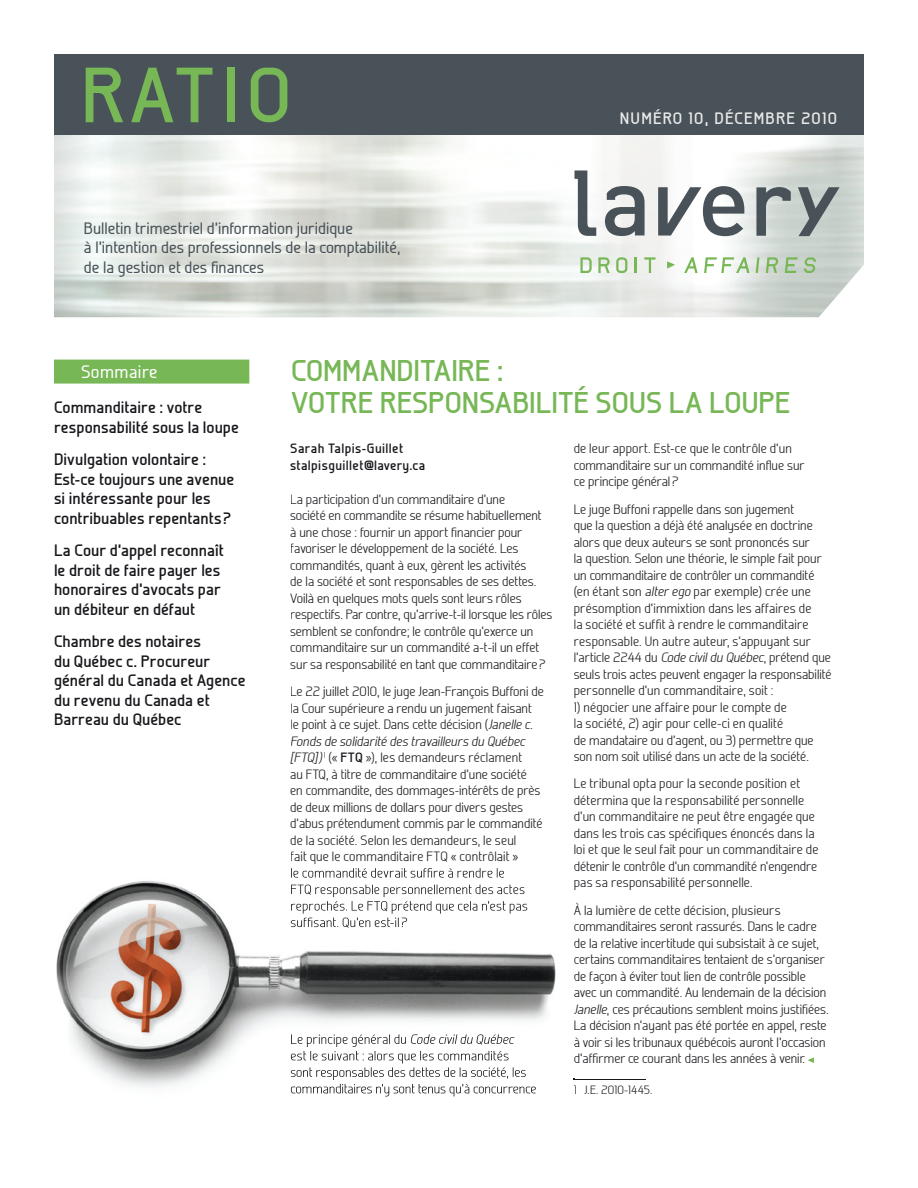
<style>
.page{position:relative;width:918px;height:1188px;background:#fff}
.page>*{position:absolute;margin:0;border:0;box-sizing:border-box;transform-origin:0 0}
.t1{font:700 78px "Galette";color:#77b756}
.t2{font:700 30px/31.5px "Galette";color:#77b756}
.t3{font:500 18px "Galette";letter-spacing:.025em;color:#fff}
.t4{font:700 16.5px/19.5px "Galette";color:#1a171c}
.t5{font:500 16.5px/19.5px "Galette";color:#485258}
.t6{font:700 16.5px "Galette";letter-spacing:.075em;color:#e9e9ea}
.t7{font:300 13.5px/16.5px "Galette";color:#1a171c}
.t8{font:700 13.5px/16.5px "Galette";letter-spacing:.03em;color:#1a171c}
.t9{font:300 12px "Galette";color:#1a171c}
.s1{font-style:italic}
.s2{font-weight:700}
</style>
<div class="page">
<img style="left:56px;top:864px;width:518px;height:233px">
<div style="left:54px;top:360px;width:195px;height:24px;background:#77b756"></div>
<img style="left:54px;top:135px;width:810px;height:182px">
<div style="left:54px;top:54px;width:810px;height:81px;background:#485258"></div>
<svg style="left:605px;top:186px;width:40px;height:50px"></svg>
<svg style="left:575px;top:170px;width:21px;height:66px"></svg>
<svg style="left:658px;top:186px;width:86px;height:50px"></svg>
<svg style="left:756px;top:187px;width:35px;height:49px"></svg>
<svg style="left:798px;top:187px;width:42px;height:49px"></svg>
<svg style="left:580px;top:257px;width:12px;height:16px"></svg>
<svg style="left:598px;top:257px;width:12px;height:16px"></svg>
<svg style="left:616px;top:257px;width:11px;height:16px"></svg>
<svg style="left:635px;top:257px;width:2px;height:16px"></svg>
<svg style="left:644px;top:257px;width:12px;height:16px"></svg>
<svg style="left:684px;top:257px;width:14px;height:16px"></svg>
<svg style="left:704px;top:257px;width:46px;height:16px"></svg>
<svg style="left:756px;top:257px;width:4px;height:16px"></svg>
<svg style="left:766px;top:257px;width:12px;height:16px"></svg>
<svg style="left:785px;top:257px;width:13px;height:16px"></svg>
<svg style="left:804px;top:257px;width:12px;height:16px"></svg>
<svg style="left:667px;top:261px;width:8px;height:8px"></svg>
<img style="left:291px;top:861px;width:218px;height:3px">
<img style="left:291px;top:868px;width:214px;height:10px">
<img style="left:291px;top:885px;width:234px;height:12px">
<img style="left:291px;top:901px;width:237px;height:13px">
<img style="left:291px;top:918px;width:116px;height:10px">
<img style="left:291px;top:1034px;width:115px;height:13px">
<img style="left:407px;top:1034px;width:107px;height:11px">
<img style="left:291px;top:1051px;width:218px;height:13px">
<img style="left:291px;top:1067px;width:235px;height:13px">
<img style="left:291px;top:1084px;width:245px;height:12px">
<svg style="left:574px;top:941px;width:1px;height:56px"></svg>
<svg style="left:808px;top:1057px;width:6px;height:6px"></svg>
<hr style="left:574px;top:1079px;width:72px;height:1px;background:#1a171c">
<h1 class="t1" style="left:81px;top:47px;width:212px">RATIO</h1>
<p class="t5" style="left:84px;top:218px;width:318px">Bulletin trimestriel d’information juridique<br>à l’intention des professionnels de la comptabilité, de la gestion et des finances</p>
<p class="t6" style="left:620px;top:108px;width:219px">NUMÉRO 10, DÉCEMBRE 2010</p>
<h3 class="t3" style="left:81px;top:361px;width:78px">Sommaire</h3>
<p class="t4" style="left:54px;top:398px;width:186px">Commanditaire : votre responsabilité sous la loupe</p>
<p class="t4" style="left:54px;top:450px;width:182px">Divulgation volontaire :<br>Est-ce toujours une avenue si intéressante pour les contribuables repentants?</p>
<p class="t4" style="left:54px;top:541px;width:171px">La Cour d’appel reconnaît le droit de faire payer les honoraires d’avocats par un débiteur en défaut</p>
<p class="t4" style="left:54px;top:631px;width:193px">Chambre des notaires<br>du Québec c. Procureur général du Canada et Agence du revenu du Canada et<br>Barreau du Québec</p>
<h2 class="t2" style="left:291px;top:354px;width:501px">COMMANDITAIRE :<br>VOTRE RESPONSABILITÉ SOUS LA LOUPE</h2>
<p class="t8" style="left:290px;top:440px;width:137px">Sarah Talpis-Guillet stalpisguillet@lavery.ca</p>
<p class="t7" style="left:290px;top:491px;width:264px">La participation d’un commanditaire d’une<br>société en commandite se résume habituellement<br>à une chose : fournir un apport financier pour favoriser le développement de la société. Les commandités, quant à eux, gèrent les activités<br>de la société et sont responsables de ses dettes.<br>Voilà en quelques mots quels sont leurs rôles respectifs. Par contre, qu’arrive-t-il lorsque les rôles semblent se confondre; le contrôle qu’exerce un commanditaire sur un commandité a-t-il un effet sur sa responsabilité en tant que commanditaire ?</p>
<p class="t7" style="left:290px;top:683px;width:255px">Le 22 juillet 2010, le juge Jean-François Buffoni de la Cour supérieure a rendu un jugement faisant<br>le point à ce sujet. Dans cette décision (<span class="s1">Janelle c.<br>Fonds de solidarité des travailleurs du Québec [FTQ])</span> <sup>1</sup> (« <span class="s2">FTQ</span> »), les demandeurs réclament<br>au FTQ, à titre de commanditaire d’une société<br>en commandite, des dommages-intérêts de près de deux millions de dollars pour divers gestes d’abus prétendument commis par le commandité de la société. Selon les demandeurs, le seul<br>fait que le commanditaire FTQ « contrôlait »</p>
<p class="t7" style="left:574px;top:440px;width:233px">de leur apport. Est-ce que le contrôle d’un commanditaire sur un commandité influe sur ce principe général ?</p>
<p class="t7" style="left:574px;top:500px;width:259px">Le juge Buffoni rappelle dans son jugement<br>que la question a déjà été analysée en doctrine alors que deux auteurs se sont prononcés sur<br>la question. Selon une théorie, le simple fait pour un commanditaire de contrôler un commandité (en étant son <span class="s1">alter ego</span> par exemple) crée une présomption d’immixtion dans les affaires de<br>la société et suffit à rendre le commanditaire responsable. Un autre auteur, s’appuyant sur l’article 2244 du <span class="s1">Code civil du Québec</span>, prétend que seuls trois actes peuvent engager la responsabilité personnelle d’un commanditaire, soit :</p>
<p class="t7" style="left:574px;top:698px;width:241px">1) négocier une affaire pour le compte de<br>la société, 2) agir pour celle-ci en qualité<br>de mandataire ou d’agent, ou 3) permettre que son nom soit utilisé dans un acte de la société.</p>
<p class="t7" style="left:574px;top:775px;width:246px">Le tribunal opta pour la seconde position et détermina que la responsabilité personnelle d’un commanditaire ne peut être engagée que dans les trois cas spécifiques énoncés dans la loi et que le seul fait pour un commanditaire de détenir le contrôle d’un commandité n’engendre pas sa responsabilité personnelle.</p>
<p class="t7" style="left:574px;top:902px;width:257px">À la lumière de cette décision, plusieurs commanditaires seront rassurés. Dans le cadre de la relative incertitude qui subsistait à ce sujet, certains commanditaires tentaient de s’organiser de façon à éviter tout lien de contrôle possible avec un commandité. Au lendemain de la décision <span class="s1">Janelle</span>, ces précautions semblent moins justifiées.<br>La décision n’ayant pas été portée en appel, reste à voir si les tribunaux québécois auront l’occasion d’affirmer ce courant dans les années à venir.</p>
<p class="t9" style="left:574px;top:1082px;width:80px">1 J.E. 2010-1445.</p>
</div>
